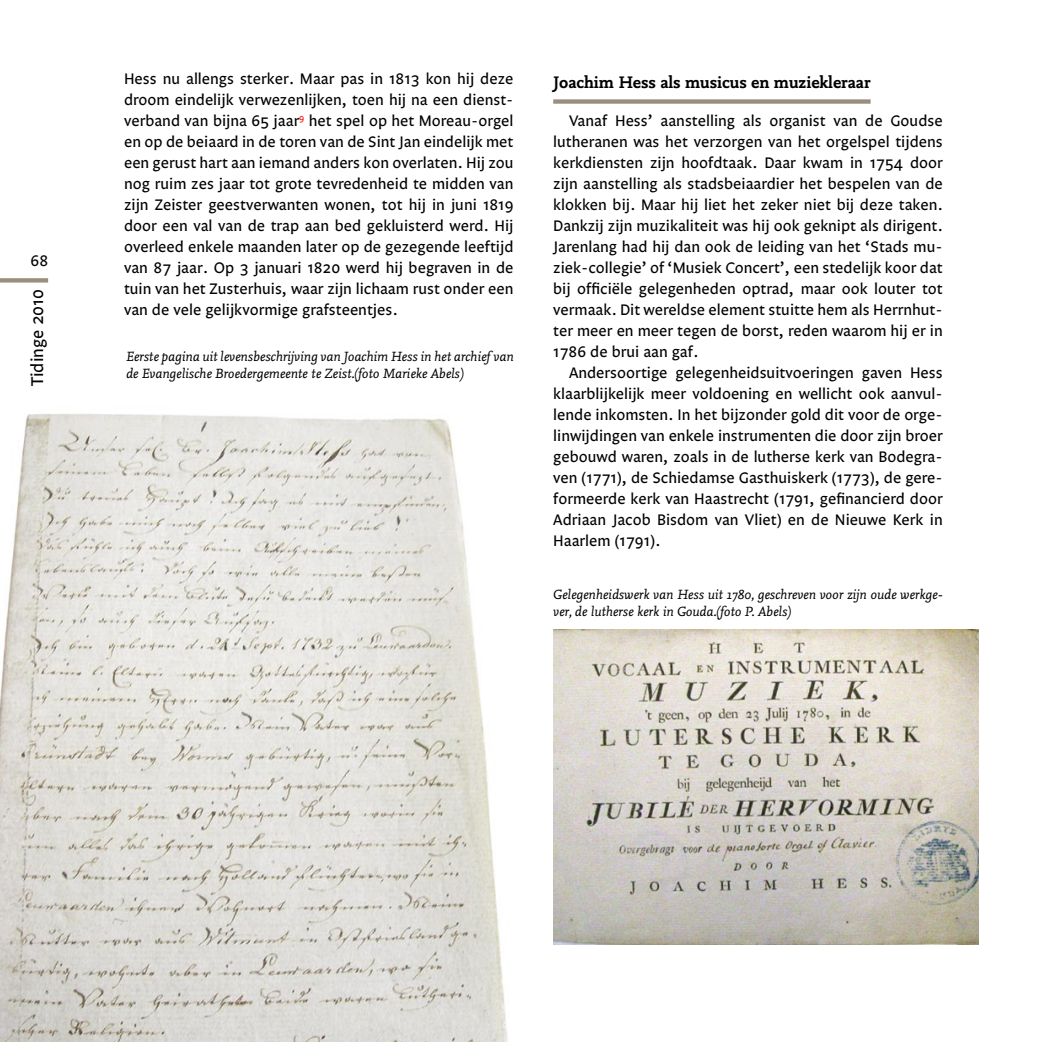
<style>
.page{position:relative;width:1042px;height:1042px;background:#fff}
.page>*{position:absolute;margin:0;border:0;box-sizing:border-box;transform-origin:0 0}
._2-tussenkop{font:700 17.5px "Nexus Mix";color:#000}
.t1{font:17.5px "Legato One";color:#000}
._2-plat_inspring{font:15.75px/21px "Legato One";color:#000;text-align:justify}
.t2{font:15.75px "Legato One TF";color:#000}
._2-bijschrift{font:italic 14px/17.5px "Nexus Mix";color:#000}
</style>
<div class="page">
<div style="left:0;top:278px;width:48px;height:5px;background:#9a8f7e"></div>
<div style="left:553px;top:99px;width:317px;height:5px;background:#9a8f7e"></div>
<img style="left:0;top:413px;width:508px;height:629px">
<img style="left:553px;top:629px;width:425px;height:316px">
<p class="t2" style="left:31px;top:252px;width:19px">68</p>
<p class="t1" style="left:27px;top:386px;width:99px;rotate:-90deg">Tidinge 2010</p>
<p class="_2-plat_inspring" style="left:124px;top:69px;width:391px">Hess nu allengs sterker. Maar pas in 1813 kon hij deze droom eindelijk verwezenlijken, toen hij na een dienst&shy;verband van bijna 65 jaar<sup>9</sup> het spel op het Moreau-orgel en op de beiaard in de toren van de Sint Jan eindelijk met een gerust hart aan iemand anders kon overlaten. Hij zou nog ruim zes jaar tot grote tevredenheid te midden van zijn Zeister geestverwanten wonen, tot hij in juni 1819 door een val van de trap aan bed gekluisterd werd. Hij overleed enkele maanden later op de gezegende leeftijd van 87 jaar. Op 3 januari 1820 werd hij begraven in de tuin van het Zusterhuis, waar zijn lichaam rust onder een van de vele gelijkvormige grafsteentjes.</p>
<p class="_2-tussenkop" style="left:553px;top:71px;width:319px">Joachim Hess als musicus en muziekleraar</p>
<p class="_2-plat_inspring" style="left:553px;top:111px;width:391px;text-indent:16px">Vanaf Hess’ aanstelling als organist van de Goudse lutheranen was het verzorgen van het orgelspel tijdens kerkdiensten zijn hoofdtaak. Daar kwam in 1754 door zijn aanstelling als stadsbeiaardier het bespelen van de klokken bij. Maar hij liet het zeker niet bij deze taken.<br>Dankzij zijn muzikaliteit was hij ook geknipt als dirigent.<br>Jarenlang had hij dan ook de leiding van het ‘Stads mu&shy;ziek-collegie’ of ‘Musiek Concert’, een stedelijk koor dat bij officiële gelegenheden optrad, maar ook louter tot vermaak. Dit wereldse element stuitte hem als Herrnhut&shy;ter meer en meer tegen de borst, reden waarom hij er in 1786 de brui aan gaf.</p>
<p class="_2-plat_inspring" style="left:553px;top:363px;width:391px;text-indent:16px">Andersoortige gelegenheidsuitvoeringen gaven Hess klaarblijkelijk meer voldoening en wellicht ook aanvul&shy;lende inkomsten. In het bijzonder gold dit voor de orge&shy;linwijdingen van enkele instrumenten die door zijn broer gebouwd waren, zoals in de lutherse kerk van Bodegra&shy;ven (1771), de Schiedamse Gasthuiskerk (1773), de gere&shy;formeerde kerk van Haastrecht (1791, gefinancierd door Adriaan Jacob Bisdom van Vliet) en de Nieuwe Kerk in Haarlem (1791).</p>
<p class="_2-bijschrift" style="left:553px;top:585px;width:391px">Gelegenheidswerk van Hess uit 1780, geschreven voor zijn oude werkge&shy;ver, de lutherse kerk in Gouda.(foto P. Abels)</p>
<p class="_2-bijschrift" style="left:126px;top:347px;width:389px">Eerste pagina uit levensbeschrijving van Joachim Hess in het archief van de Evangelische Broedergemeente te Zeist.(foto Marieke Abels)</p>
</div>
